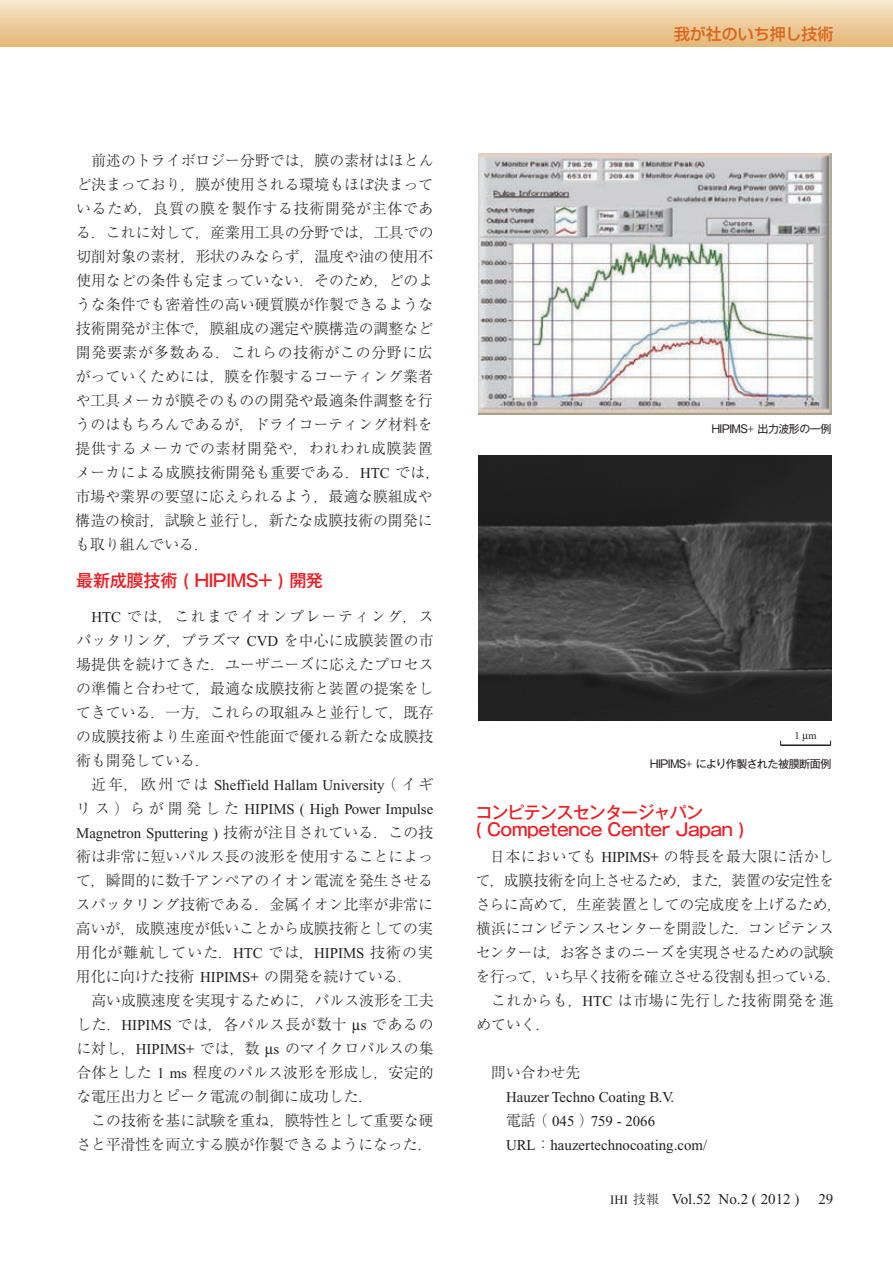
<style>
.page{position:relative;width:893px;height:1263px;background:#fff}
.page>*{position:absolute;margin:0;border:0;box-sizing:border-box;transform-origin:0 0}
.t1{font:500 17.25px/17.2px "Gothic MB101 Pro";letter-spacing:-.03em;color:#ee1d23}
.t2{font:500 15.9px "Shin Go Pro";color:#dc641c}
.t3{font:300 15px/24px "Ryumin Pro";color:#231f20;text-align:justify}
.t4{font:15px/24px "Times New Roman";color:#231f20;text-align:justify}
.t5{font:300 15px "Ryumin Pro";letter-spacing:.04em;color:#231f20}
.t6{font:300 15px "Ryumin Pro";letter-spacing:-.05em;color:#231f20}
.t7{font:300 15px "Ryumin Pro";letter-spacing:-.03em;color:#231f20}
.t8{font:300 15px "Ryumin Pro";letter-spacing:-.04em;color:#231f20}
.t9{font:300 15px "Ryumin Pro";letter-spacing:-.035em;color:#231f20}
.t10{font:10.95px "Gothic MB101 Pro";letter-spacing:-.05em;color:#231f20}
.t11{font:10.5px "Times New Roman";color:#231f20}
.s1{font-family:"Times New Roman";font-weight:400}
.s2{font-family:"Ryumin Pro";font-weight:300}
.s3{font-size:12.75px}
.s4{font-family:"Ryumin Pro";font-weight:300;font-size:12.75px}
</style>
<div class="page">
<div style="left:0;top:0;width:893px;height:47px;background:linear-gradient(to bottom,#f6e7d0,#e4b572)"></div>
<img style="left:478px;top:153px;width:353px;height:262px">
<hr style="left:780px;top:744px;width:51px;height:2px;background:#231f20">
<img style="left:478px;top:455px;width:353px;height:266px">
<p class="t2" style="left:674px;top:21px;width:161px">我が社のいち押し技術</p>
<p class="t3" style="left:75px;top:147px;width:366px;text-align:left;text-indent:16px">前述のトライボロジー分野では，膜の素材はほとんど決まっており，膜が使用される環境もほぼ決まっているため，良質の膜を製作する技術開発が主体である．これに対して，産業用工具の分野では，工具での切削対象の素材，形状のみならず，温度や油の使用不使用などの条件も定まっていない．そのため，どのような条件でも密着性の高い硬質膜が作製できるような技術開発が主体で，膜組成の選定や膜構造の調整など開発要素が多数ある．これらの技術がこの分野に広がっていくためには，膜を作製するコーティング業者や工具メーカが膜そのものの開発や最適条件調整を行うのはもちろんであるが，ドライコーティング材料を提供するメーカでの素材開発や，われわれ成膜装置メーカによる成膜技術開発も重要である．<span class="s1">HTC</span> では，市場や業界の要望に応えられるよう，最適な膜組成や構造の検討，試験と並行し，新たな成膜技術の開発にも取り組んでいる．</p>
<p class="t1" style="left:76px;top:570px;width:248px">最新成膜技術 ( HIPIMS+ ) 開発</p>
<p class="t3" style="left:76px;top:603px;width:359px;text-indent:15px"><span class="s1">HTC</span> では，これまでイオンプレーティング，スパッタリング，プラズマ <span class="s1">CVD</span> を中心に成膜装置の市場提供を続けてきた．ユーザニーズに応えたプロセスの準備と合わせて，最適な成膜技術と装置の提案をしてきている．一方，これらの取組みと並行して，既存の成膜技術より生産面や性能面で優れる新たな成膜技術も開発している．</p>
<p class="t4" style="left:76px;top:773px;width:359px;text-indent:15px"><span class="s2">近年，欧州では</span> Sheffield Hallam University<span class="s2">（イギリス）らが開発した</span> HIPIMS ( High Power Impulse Magnetron Sputtering ) <span class="s2">技術が注目されている．この技</span></p>
<p class="t3" style="left:76px;top:843px;width:359px">術は非常に短いパルス長の波形を使用することによって，瞬間的に数千アンペアのイオン電流を発生させるスパッタリング技術である．金属イオン比率が非常に高いが，成膜速度が低いことから成膜技術としての実用化が難航していた．<span class="s1">HTC</span> では，<span class="s1">HIPIMS</span> 技術の実用化に向けた技術 <span class="s1">HIPIMS</span> の開発を続けている．</p>
<p class="t3" style="left:76px;top:987px;width:359px;text-indent:15px">高い成膜速度を実現するために，パルス波形を工夫した．<span class="s1">HIPIMS</span> では，各パルス長が数十 <span class="s1">s</span> であるのに対し，<span class="s1">HIPIMS</span> では，数 <span class="s1">s</span> のマイクロパルスの集合体とした <span class="s1">1 ms</span> 程度のパルス波形を形成し，安定的な電圧出力とピーク電流の制御に成功した．</p>
<p class="t3" style="left:76px;top:1107px;width:359px;text-align:right">この技術を基に試験を重ね，膜特性として重要な硬さと平滑性を両立する膜が作製できるようになった．</p>
<p class="t10" style="left:711px;top:420px;width:122px">HIPIMS 出力波形の一例</p>
<p class="t11" style="left:794px;top:730px;width:24px">1 m</p>
<p class="t10" style="left:650px;top:755px;width:183px">HIPIMS により作製された被膜断面例</p>
<p class="t1" style="left:476px;top:801px;width:270px">コンピテンスセンタージャパン<br>( Competence Center Japan )</p>
<p class="t5" style="left:490px;top:845px;width:345px">日本においても <span class="s1">HIPIMS</span> の特長を最大限に活かし</p>
<p class="t7" style="left:476px;top:869px;width:360px">て，成膜技術を向上させるため，また，装置の安定性を</p>
<p class="t3" style="left:476px;top:891px;width:368px">さらに高めて，生産装置としての完成度を上げるため，</p>
<p class="t8" style="left:476px;top:917px;width:359px">横浜にコンピテンスセンターを開設した．コンピテンス</p>
<p class="t9" style="left:476px;top:941px;width:359px">センターは，お客さまのニーズを実現させるための試験</p>
<p class="t6" style="left:476px;top:965px;width:367px">を行って，いち早く技術を確立させる役割も担っている．</p>
<p class="t5" style="left:491px;top:989px;width:344px">これからも，<span class="s1">HTC</span> は市場に先行した技術開発を進</p>
<p class="t3" style="left:476px;top:1011px;width:76px">めていく．</p>
<p class="t3" style="left:491px;top:1059px;width:91px">問い合わせ先</p>
<p class="t4" style="left:506px;top:1085px;width:203px;text-align:left">Hauzer Techno Coating B.V.<br><span class="s2">電話（</span> 045 <span class="s2">）</span>759 - 2066<br>URL<span class="s2">：</span>hauzertechnocoating.com/</p>
<p class="t4" style="left:610px;top:1187px;width:191px"><span class="s3">IHI</span> <span class="s4">技報</span> Vol.52 No.2 ( 2012 )</p>
<p class="t4" style="left:818px;top:1187px;width:16px">29</p>
</div>
